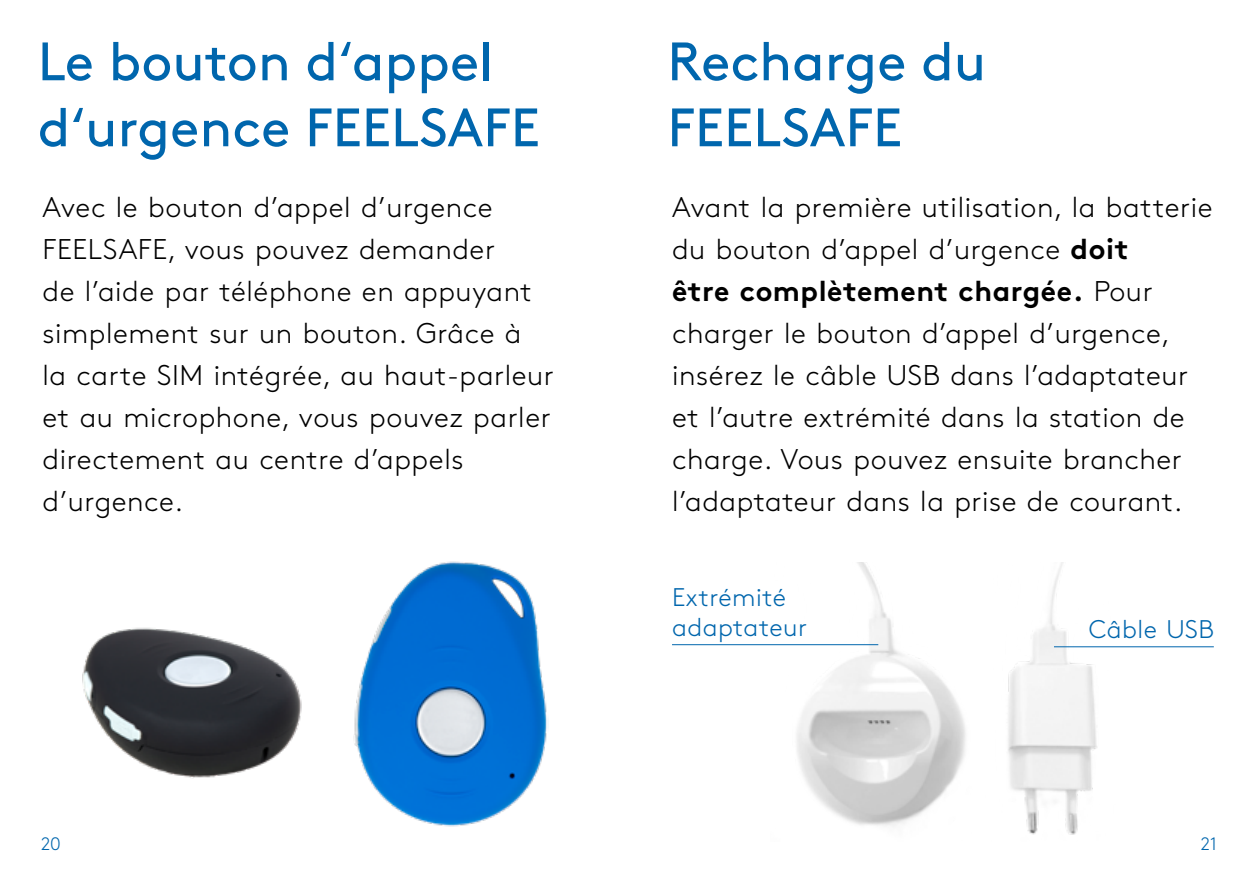
<style>
.page{position:relative;width:1259px;height:893px;background:#fff}
.page>*{position:absolute;margin:0;border:0;box-sizing:border-box;transform-origin:0 0}
.t1{font:54px/66px "Brown Pro";color:#0066ad}
.t2{font:300 28.5px/42px "Brown Pro";letter-spacing:.02em;color:#000}
.t3{font:300 25.5px/30px "Brown Pro";letter-spacing:.02em;color:#0066ad}
.t4{font:300 18px "Brown Pro";color:#0066ad}
.s1{font-weight:700}
</style>
<div class="page">
<img style="left:770px;top:562px;width:347px;height:273px">
<img style="left:82px;top:627px;width:220px;height:151px">
<img style="left:353px;top:561px;width:194px;height:266px">
<hr style="left:672px;top:644px;width:206px;height:1px;background:#0066ad">
<hr style="left:1054px;top:646px;width:159px;height:1px;background:#0066ad">
<h1 class="t1" style="left:38px;top:24px;width:504px">Le bouton d‘appel d‘urgence FEELSAFE</h1>
<p class="t2" style="left:43px;top:184px;width:513px">Avec le bouton d’appel d’urgence<br>FEELSAFE, vous pouvez demander<br>de l’aide par téléphone en appuyant simplement sur un bouton. Grâce à<br>la carte SIM intégrée, au haut-parleur et au microphone, vous pouvez parler directement au centre d’appels d’urgence.</p>
<h1 class="t1" style="left:667px;top:24px;width:320px">Recharge du<br>FEELSAFE</h1>
<p class="t2" style="left:672px;top:184px;width:542px">Avant la première utilisation, la batterie du bouton d’appel d’urgence <span class="s1">doit<br>être complètement chargée.</span> Pour charger le bouton d’appel d’urgence, insérez le câble USB dans l’adaptateur et l’autre extrémité dans la station de charge. Vous pouvez ensuite brancher l’adaptateur dans la prise de courant.</p>
<p class="t3" style="left:672px;top:580px;width:136px">Extrémité adaptateur</p>
<p class="t3" style="left:1088px;top:612px;width:126px">Câble USB</p>
<p class="t4" style="left:41px;top:831px;width:21px">20</p>
<p class="t4" style="left:1200px;top:831px;width:18px">21</p>
</div>
